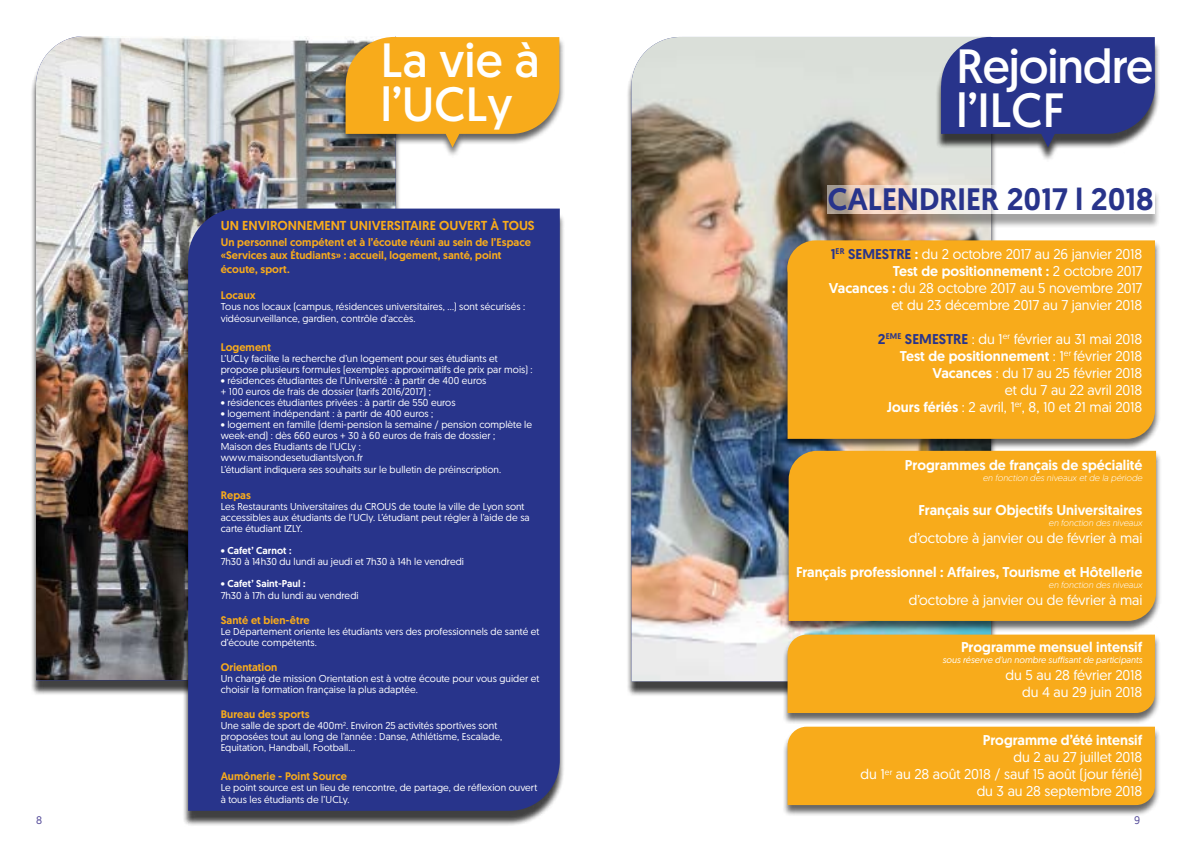
<style>
.page{position:relative;width:1191px;height:842px;background:#fff}
.page>*{position:absolute;margin:0;border:0;box-sizing:border-box;transform-origin:0 0}
.t1{font:48px/44px "Geomanist";letter-spacing:-.02em;color:#fff}
.t2{font:48px/44px "Geomanist";color:#fff}
.t3{font:500 31px "Geomanist";color:#28348b}
.t4{font:14.2px/17px "Geomanist";letter-spacing:-.005em;color:#fff;text-align:right}
.t5{font:500 14.2px "Geomanist";color:#fff}
.t6{font:500 13px "Geomanist";color:#f8ab1b}
.t7{font:500 11px/13.2px "Geomanist";letter-spacing:.005em;color:#f8ab1b}
.t8{font:11px "Geomanist";color:#534998}
.t9{font:10px/11px "Geomanist";letter-spacing:.005em;color:#fff}
.t10{font:italic 300 9px "Geomanist";letter-spacing:.005em;color:#fff}
.t11{font:italic 9px "Geomanist";letter-spacing:.01em;color:#fff}
.s1{font-weight:500}
.s2{font-weight:500;color:#28348b}
</style>
<div class="page">
<div style="left:31px;top:41px;width:370px;height:655px;background:#000;opacity:.75"></div>
<img style="left:36px;top:36px;width:359px;height:644px">
<div style="left:183px;top:213px;width:382px;height:613px;background:#000;opacity:.75"></div>
<div style="left:188px;top:209px;width:372px;height:602px;background:#28348b"></div>
<div style="left:340px;top:37px;width:225px;height:121px;background:#000;opacity:.6"></div>
<svg style="left:345px;top:37px;width:214px;height:111px;background:#ebaa32"></svg>
<div style="left:626px;top:42px;width:370px;height:655px;background:#000;opacity:.75"></div>
<img style="left:631px;top:37px;width:360px;height:644px">
<div style="left:935px;top:42px;width:225px;height:121px;background:#000;opacity:.75"></div>
<svg style="left:941px;top:37px;width:214px;height:111px;background:#39438b"></svg>
<div style="left:783px;top:451px;width:378px;height:181px;background:#000;opacity:.6"></div>
<div style="left:788px;top:451px;width:368px;height:170px;background:#f8ab1b"></div>
<div style="left:782px;top:241px;width:378px;height:209px;background:#000;opacity:.6"></div>
<div style="left:787px;top:240px;width:368px;height:199px;background:#f8ab1b"></div>
<div style="left:782px;top:635px;width:378px;height:89px;background:#000;opacity:.6"></div>
<div style="left:787px;top:635px;width:368px;height:78px;background:#f8ab1b"></div>
<div style="left:782px;top:727px;width:378px;height:89px;background:#000;opacity:.6"></div>
<div style="left:787px;top:727px;width:368px;height:78px;background:#f8ab1b"></div>
<div style="left:822px;top:190px;width:338px;height:39px;background:#000;opacity:.75"></div>
<svg style="left:827px;top:185px;width:328px;height:28px"></svg>
<h1 class="t2" style="left:381px;top:37px;width:160px">La vie à l’UCLy</h1>
<h1 class="t1" style="left:956px;top:44px;width:198px">Rejoindre l’ILCF</h1>
<h3 class="t6" style="left:221px;top:217px;width:315px">UN ENVIRONNEMENT UNIVERSITAIRE OUVERT À TOUS</h3>
<p class="t7" style="left:221px;top:236px;width:312px">Un personnel compétent et à l’écoute réuni au sein de l’Espace «Services aux Étudiants» : accueil, logement, santé, point écoute, sport.</p>
<p class="t7" style="left:221px;top:288px;width:36px">Locaux</p>
<p class="t9" style="left:221px;top:300px;width:306px;line-height:12px">Tous nos locaux (campus, résidences universitaires, ...) sont sécurisés : vidéosurveillance, gardien, contrôle d’accès.</p>
<p class="t7" style="left:221px;top:340px;width:52px">Logement</p>
<p class="t9" style="left:221px;top:352px;width:313px">L’UCLy facilite la recherche d’un logement pour ses étudiants et propose plusieurs formules (exemples approximatifs de prix par mois) :</p>
<p class="t9" style="left:221px;top:374px;width:267px">• résidences étudiantes de l’Université : à partir de 400 euros + 100 euros de frais de dossier (tarifs 2016/2017) ;</p>
<p class="t9" style="left:221px;top:396px;width:236px">• résidences étudiantes privées : à partir de 550 euros</p>
<p class="t9" style="left:221px;top:407px;width:214px">• logement indépendant : à partir de 400 euros ;</p>
<p class="t9" style="left:221px;top:418px;width:313px">• logement en famille (demi-pension la semaine / pension complète le week-end) : dès 660 euros + 30 à 60 euros de frais de dossier ;<br>Maison des Etudiants de l’UCLy :<br>www.maisondesetudiantslyon.fr</p>
<p class="t9" style="left:221px;top:463px;width:282px">L’étudiant indiquera ses souhaits sur le bulletin de préinscription.</p>
<p class="t7" style="left:221px;top:488px;width:32px">Repas</p>
<p class="t9" style="left:221px;top:500px;width:310px">Les Restaurants Universitaires du CROUS de toute la ville de Lyon sont accessibles aux étudiants de l’UCly. L’étudiant peut régler à l’aide de sa carte étudiant IZLY.</p>
<p class="t9" style="left:221px;top:544px;width:245px">• <span class="s1">Cafet’ Carnot :<br></span>7h30 à 14h30 du lundi au jeudi et 7h30 à 14h le vendredi</p>
<p class="t9" style="left:221px;top:577px;width:139px;line-height:12px">• <span class="s1">Cafet’ Saint-Paul :<br></span>7h30 à 17h du lundi au vendredi</p>
<p class="t7" style="left:221px;top:614px;width:90px">Santé et bien-être</p>
<p class="t9" style="left:221px;top:626px;width:320px">Le Département oriente les étudiants vers des professionnels de santé et d’écoute compétents.</p>
<p class="t7" style="left:221px;top:661px;width:58px">Orientation</p>
<p class="t9" style="left:221px;top:673px;width:320px">Un chargé de mission Orientation est à votre écoute pour vous guider et choisir la formation française la plus adaptée.</p>
<p class="t7" style="left:221px;top:707px;width:90px">Bureau des sports</p>
<p class="t9" style="left:221px;top:720px;width:283px">Une salle de sport de 400m<sup>2</sup>. Environ 25 activités sportives sont proposées tout au long de l’année : Danse, Athlétisme, Escalade,<br>Equitation, Handball, Football…</p>
<p class="t7" style="left:221px;top:769px;width:128px">Aumônerie - Point Source</p>
<p class="t9" style="left:221px;top:781px;width:318px;line-height:12px">Le point source est un lieu de rencontre, de partage, de réflexion ouvert à tous les étudiants de l’UCLy.</p>
<h2 class="t3" style="left:827px;top:179px;width:327px">CALENDRIER 2017 l 2018</h2>
<h3 class="t4" style="left:829px;top:245px;width:315px"><span class="s2">1</span><sup>ER</sup> <span class="s2">SEMESTRE</span> <span class="s1">:</span> du 2 octobre 2017 au 26 janvier 2018<br><span class="s1">Test de positionnement :</span> 2 octobre 2017<br><span class="s1">Vacances :</span> du 28 octobre 2017 au 5 novembre 2017 et du 23 décembre 2017 au 7 janvier 2018</h3>
<h3 class="t4" style="left:878px;top:330px;width:266px"><span class="s2">2</span><sup>EME</sup> <span class="s2">SEMESTRE</span> : du 1<sup>er</sup> février au 31 mai 2018<br><span class="s1">Test de positionnement</span> : 1<sup>er</sup> février 2018<br><span class="s1">Vacances</span> : du 17 au 25 février 2018<br>et du 7 au 22 avril 2018<br><span class="s1">Jours fériés</span> : 2 avril, 1<sup>er</sup>, 8, 10 et 21 mai 2018</h3>
<h3 class="t5" style="left:905px;top:456px;width:239px">Programmes de français de spécialité</h3>
<p class="t10" style="left:982px;top:472px;width:161px">en fonction des niveaux et de la période</p>
<h3 class="t5" style="left:918px;top:500px;width:225px">Français sur Objectifs Universitaires</h3>
<p class="t10" style="left:1048px;top:517px;width:95px">en fonction des niveaux</p>
<h3 class="t4" style="left:908px;top:529px;width:235px">d’octobre à janvier ou de février à mai</h3>
<h3 class="t5" style="left:796px;top:562px;width:348px">Français professionnel : Affaires, Tourisme et Hôtellerie</h3>
<p class="t10" style="left:1048px;top:579px;width:95px">en fonction des niveaux</p>
<h3 class="t4" style="left:908px;top:591px;width:235px">d’octobre à janvier ou de février à mai</h3>
<h3 class="t5" style="left:961px;top:638px;width:183px">Programme mensuel intensif</h3>
<p class="t11" style="left:942px;top:654px;width:201px">sous réserve d’un nombre suffisant de participants</p>
<h3 class="t4" style="left:1005px;top:666px;width:138px">du 5 au 28 février 2018 du 4 au 29 juin 2018</h3>
<h3 class="t5" style="left:982px;top:731px;width:161px">Programme d’été intensif</h3>
<h3 class="t4" style="left:860px;top:748px;width:283px">du 2 au 27 juillet 2018<br>du 1<sup>er</sup> au 28 août 2018 / sauf 15 août (jour férié) du 3 au 28 septembre 2018</h3>
<p class="t8" style="left:36px;top:813px;width:8px">8</p>
<p class="t8" style="left:1134px;top:813px;width:8px">9</p>
</div>
